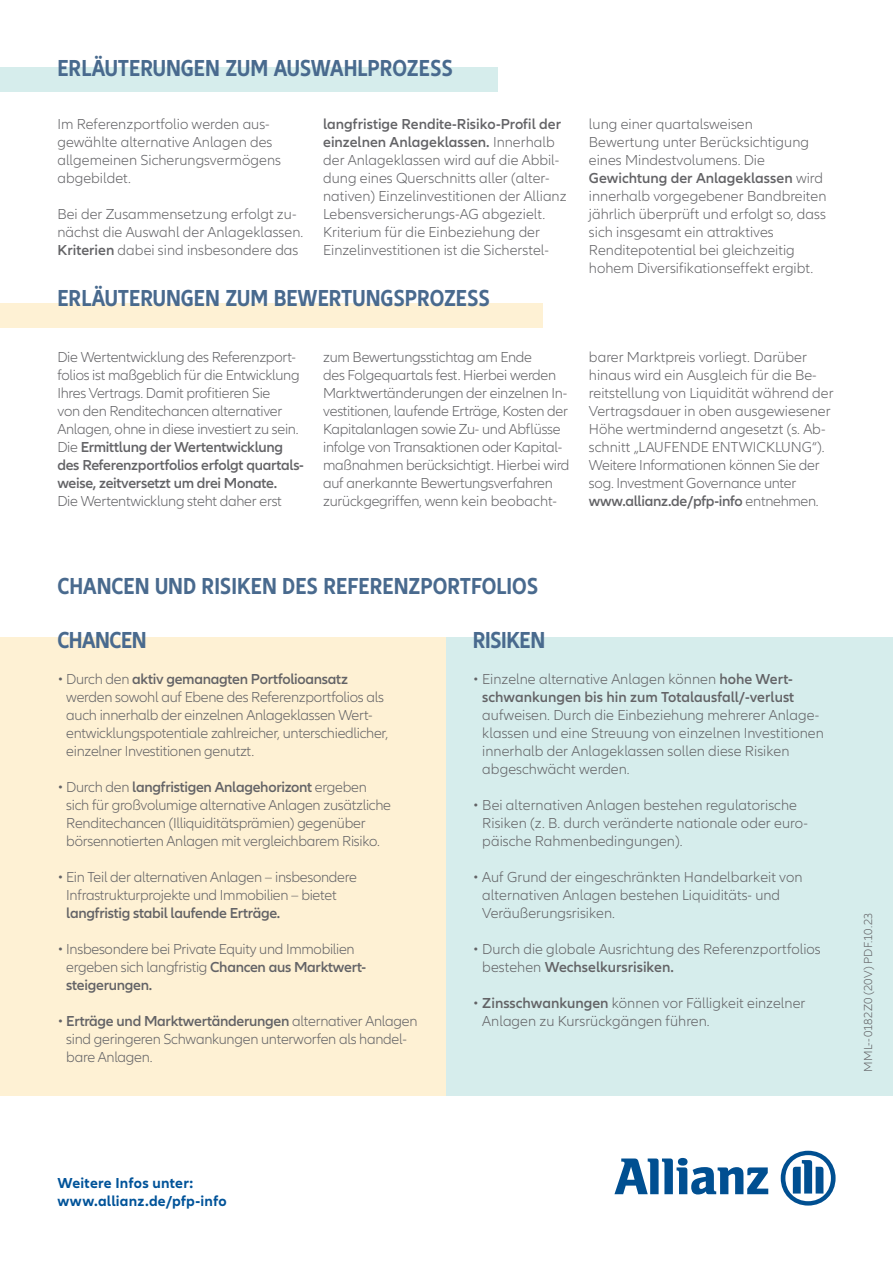
<style>
.page{position:relative;width:893px;height:1263px;background:#fff}
.page>*{position:absolute;margin:0;border:0;box-sizing:border-box;transform-origin:0 0}
.t1{font:700 condensed 24px "Allianz Neo";color:#496a8e}
.t2{font:700 condensed 24px "Allianz Neo";letter-spacing:-.02em;color:#496a8e}
.t3{font:300 15px/18px "Allianz Neo";color:#636366}
.t4{font:300 15px/18px "Allianz Neo";letter-spacing:-.02em;color:#636366}
.Copy{font:700 15px/18px "Allianz Neo";letter-spacing:.015em;color:#015399}
.Druckstuecknummer{font:300 12px "Allianz Neo";letter-spacing:.005em;color:#636366}
.s1{font-weight:600}
</style>
<div class="page">
<svg style="left:614px;top:1158px;width:154px;height:36px"></svg>
<svg style="left:781px;top:1151px;width:55px;height:54px"></svg>
<div style="left:0;top:637px;width:446px;height:459px;background:#fef1d4"></div>
<div style="left:447px;top:637px;width:446px;height:459px;background:#d6edec"></div>
<div style="left:0;top:67px;width:497px;height:25px;background:#d6edec"></div>
<div style="left:0;top:303px;width:543px;height:25px;background:#fef1d4"></div>
<p class="t1" style="left:57px;top:54px;width:397px">ERLÄUTERUNGEN ZUM AUSWAHLPROZESS</p>
<p class="t3" style="left:57px;top:116px;width:225px">Im Referenzportfolio werden aus&shy;gewählte alternative Anlagen des allgemeinen Sicherungsvermögens abgebildet.</p>
<p class="t3" style="left:57px;top:206px;width:247px">Bei der Zusammensetzung erfolgt zu&shy;nächst die Auswahl der Anlageklassen.<br><span class="s1">Kriterien</span> dabei sind insbesondere das</p>
<p class="t3" style="left:323px;top:116px;width:245px"><span class="s1">langfristige Rendite-Risiko-Profil der einzelnen Anlageklassen.</span> Innerhalb der Anlageklassen wird auf die Abbil&shy;dung eines Querschnitts aller (alter&shy;nativen) Einzelinvestitionen der Allianz Lebensversicherungs-AG abgezielt.<br>Kriterium für die Einbeziehung der Einzelinvestitionen ist die Sicherstel-</p>
<p class="t1" style="left:57px;top:284px;width:434px">ERLÄUTERUNGEN ZUM BEWERTUNGSPROZESS</p>
<p class="t4" style="left:57px;top:348px;width:248px">Die Wertentwicklung des Referenzport&shy;folios ist maßgeblich für die Entwicklung Ihres Vertrags. Damit profitieren Sie<br>von den Renditechancen alternativer Anlagen, ohne in diese investiert zu sein.<br>Die <span class="s1">Ermittlung der Wertentwicklung des Referenzportfolios erfolgt quartals&shy;weise, zeitversetzt um drei Monate.<br></span>Die Wertentwicklung steht daher erst</p>
<p class="t4" style="left:323px;top:348px;width:248px">zum Bewertungsstichtag am Ende<br>des Folgequartals fest. Hierbei werden Marktwertänderungen der einzelnen In&shy;vestitionen, laufende Erträge, Kosten der Kapitalanlagen sowie Zu- und Abflüsse infolge von Transaktionen oder Kapital&shy;maßnahmen berücksichtigt. Hierbei wird auf anerkannte Bewertungsverfahren zurückgegriffen, wenn kein beobacht-</p>
<p class="t3" style="left:589px;top:116px;width:239px">lung einer quartalsweisen Bewertung unter Berücksichtigung eines Mindestvolumens. Die <span class="s1">Gewichtung der Anlageklassen</span> wird innerhalb vorgegebener Bandbreiten jährlich überprüft und erfolgt so, dass sich insgesamt ein attraktives Renditepotential bei gleichzeitig hohem Diversifikationseffekt ergibt.</p>
<p class="t3" style="left:589px;top:348px;width:246px">barer Marktpreis vorliegt. Darüber hinaus wird ein Ausgleich für die Be&shy;reitstellung von Liquidität während der Vertragsdauer in oben ausgewiesener Höhe wertmindernd angesetzt (s. Ab&shy;schnitt „LAUFENDE ENTWICKLUNG“).<br>Weitere Informationen können Sie der sog. Investment Governance unter <span class="s1">www.allianz.de/pfp-info</span> entnehmen.</p>
<p class="t1" style="left:57px;top:572px;width:482px">CHANCEN UND RISIKEN DES REFERENZPORTFOLIOS</p>
<p class="t2" style="left:57px;top:626px;width:91px">CHANCEN</p>
<p class="t4" style="left:66px;top:670px;width:323px;text-indent:-9px">• Durch den <span class="s1">aktiv gemanagten Portfolioansatz </span>werden sowohl auf Ebene des Referenzportfolios als auch innerhalb der einzelnen Anlageklassen Wert&shy;entwicklungspotentiale zahlreicher, unterschiedlicher, einzelner Investitionen genutzt.</p>
<p class="t4" style="left:66px;top:778px;width:326px;text-indent:-9px">• Durch den <span class="s1">langfristigen Anlagehorizont</span> ergeben sich für großvolumige alternative Anlagen zusätzliche Renditechancen (Illiquiditätsprämien) gegenüber börsennotierten Anlagen mit vergleichbarem Risiko.</p>
<p class="t4" style="left:66px;top:868px;width:292px;text-indent:-9px">• Ein Teil der alternativen Anlagen – insbesondere<br>Infrastrukturprojekte und Immobilien – bietet <span class="s1">langfristig stabil laufende Erträge.</span></p>
<p class="t4" style="left:66px;top:940px;width:301px;text-indent:-9px">• Insbesondere bei Private Equity und Immobilien ergeben sich langfristig <span class="s1">Chancen aus Marktwert&shy;steigerungen.</span></p>
<p class="t4" style="left:66px;top:1012px;width:353px;text-indent:-9px">• <span class="s1">Erträge und Marktwertänderungen</span> alternativer Anlagen sind geringeren Schwankungen unterworfen als handel&shy;bare Anlagen.</p>
<p class="t2" style="left:473px;top:626px;width:74px">RISIKEN</p>
<p class="t3" style="left:482px;top:670px;width:343px;text-indent:-9px">• Einzelne alternative Anlagen können <span class="s1">hohe Wert&shy;schwankungen bis hin zum Totalausfall/-verlust </span>aufweisen. Durch die Einbeziehung mehrerer Anlage&shy;klassen und eine Streuung von einzelnen Investitionen innerhalb der Anlageklassen sollen diese Risiken abgeschwächt werden.</p>
<p class="t3" style="left:482px;top:796px;width:327px;text-indent:-9px">• Bei alternativen Anlagen bestehen regulatorische<br>Risiken (z. B. durch veränderte nationale oder euro&shy;päische Rahmenbedingungen).</p>
<p class="t3" style="left:482px;top:868px;width:322px;text-indent:-9px">• Auf Grund der eingeschränkten Handelbarkeit von alternativen Anlagen bestehen Liquiditäts- und<br>Veräußerungsrisiken.</p>
<p class="t3" style="left:482px;top:940px;width:340px;text-indent:-9px">• Durch die globale Ausrichtung des Referenzportfolios bestehen <span class="s1">Wechselkursrisiken.</span></p>
<p class="t3" style="left:482px;top:994px;width:325px;text-indent:-9px">• <span class="s1">Zinsschwankungen</span> können vor Fälligkeit einzelner<br>Anlagen zu Kursrückgängen führen.</p>
<p class="Druckstuecknummer" style="left:861px;top:1071px;width:161px;rotate:-90deg">MML--0182Z0 (20V) PDF.10.23</p>
<p class="Copy" style="left:57px;top:1174px;width:171px">Weitere Infos unter: www.allianz.de/pfp-info</p>
</div>
